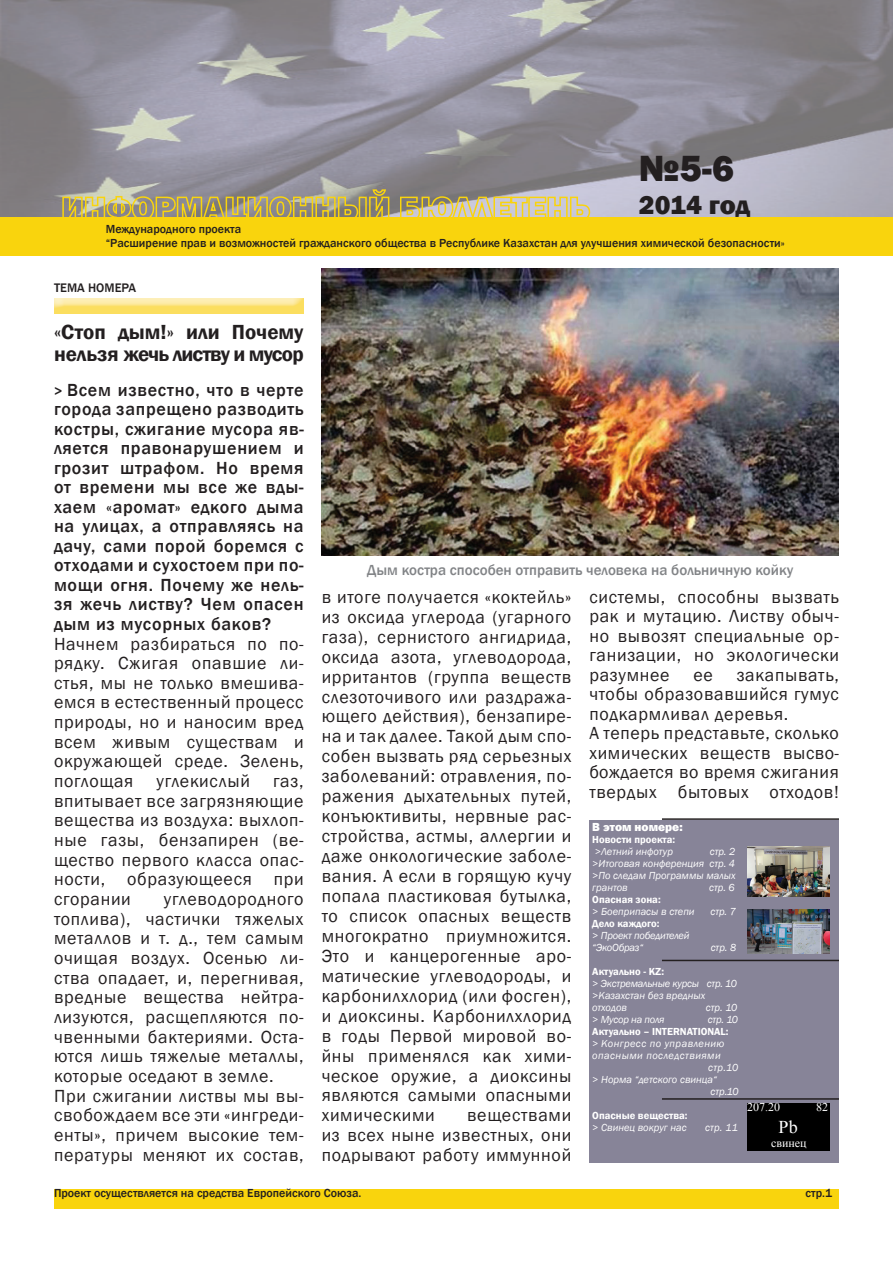
<style>
.page{position:relative;width:893px;height:1263px;background:#fff}
.page>*{position:absolute;margin:0;border:0;box-sizing:border-box;transform-origin:0 0}
.t1{font:800 37.5px "Franklin Gothic";color:#231f20}
.t2{font:800 27px "Franklin Gothic";color:#231f20}
.t3{font:600 21px/22.5px "Franklin Gothic";color:#231f20}
.t4{font:18px/20px "Franklin Gothic";letter-spacing:.04em;color:#231f20;text-align:justify}
.t5{font:500 18px/19.5px "Franklin Gothic";letter-spacing:.04em;color:#231f20;text-align:justify}
.t6{font:18px "Times New Roman";color:#fff}
.t7{font:500 15px "Franklin Gothic";color:#828487}
.t8{font:500 12.75px "Franklin Gothic";color:#231f20}
.t9{font:500 12px/14.4px "Franklin Gothic";color:#231f20}
.t10{font:12px "Times New Roman";color:#fff}
.t11{font:800 12px "Franklin Gothic";color:#fff}
.t12{font:italic 10.5px/12px "Franklin Gothic";color:#fff;text-align:justify}
.t13{font:600 10.5px "Franklin Gothic";color:#fff}
.t14{font:italic 10.5px/12px "Franklin Gothic";letter-spacing:-.02em;color:#fff}
.t15{font:italic 10.5px "Franklin Gothic";letter-spacing:.04em;color:#fff}
.s1{font-size:15px}
</style>
<div class="page">
<img style="left:0;top:0;width:893px;height:217px">
<div style="left:0;top:217px;width:893px;height:38px;background:#f9d40d"></div>
<svg style="left:62px;top:189px;width:328px;height:28px;background:#aaa075"></svg>
<svg style="left:399px;top:196px;width:192px;height:21px;background:#ccc091"></svg>
<div style="left:54px;top:1189px;width:785px;height:19px;background:#f9d40d"></div>
<div style="left:589px;top:820px;width:250px;height:342px;background:#878498"></div>
<hr style="left:662px;top:818px;width:177px;height:2px;background:#231f20">
<hr style="left:662px;top:960px;width:177px;height:1px;background:#231f20">
<hr style="left:662px;top:1098px;width:177px;height:2px;background:#231f20">
<img style="left:747px;top:910px;width:82px;height:44px">
<img style="left:747px;top:846px;width:82px;height:50px">
<div style="left:747px;top:1103px;width:82px;height:48px;background:#000"></div>
<img style="left:54px;top:298px;width:250px;height:16px">
<img style="left:322px;top:268px;width:517px;height:288px">
<h1 class="t1" style="left:639px;top:144px;width:96px">№5-6</h1>
<h2 class="t2" style="left:639px;top:187px;width:113px">2014 год</h2>
<p class="t9" style="left:106px;top:222px;width:680px">Международного проекта<br>“Расширение прав и возможностей гражданского общества в Республике Казахстан для улучшения химической безопасности»</p>
<p class="t8" style="left:54px;top:279px;width:84px">ТЕМА НОМЕРА</p>
<p class="t3" style="left:54px;top:321px;width:251px">«Стоп дым!» или Почему нельзя жечь листву и мусор</p>
<p class="t5" style="left:54px;top:380px;width:251px"><span class="s1">&gt;</span> Всем известно, что в черте города запрещено разводить костры, сжигание мусора яв&shy;ляется правонарушением и грозит штрафом. Но время от времени мы все же вды&shy;хаем «аромат» едкого дыма на улицах, а отправляясь на дачу, сами порой боремся с отходами и сухостоем при по&shy;мощи огня. Почему же нель&shy;зя жечь листву? Чем опасен дым из мусорных баков?</p>
<p class="t4" style="left:54px;top:634px;width:251px">Начнем разбираться по по&shy;рядку. Сжигая опавшие ли&shy;стья, мы не только вмешива&shy;емся в естественный процесс природы, но и наносим вред всем живым существам и окружающей среде. Зелень, поглощая</p>
<p class="t4" style="left:156px;top:771px;width:95px">углекислый</p>
<p class="t4" style="left:54px;top:772px;width:251px;text-indent:219px">газ, впитывает все загрязняющие вещества из воздуха: выхлоп&shy;ные газы, бензапирен (ве&shy;щество первого класса опас&shy;ности, образующееся при сгорании</p>
<p class="t4" style="left:54px;top:890px;width:251px;text-align:left;text-indent:110px">углеводородного топлива), частички тяжелых металлов и т. д., тем самым очищая воздух. Осенью ли&shy;ства опадает, и, перегнивая, вредные вещества нейтра&shy;лизуются, расщепляются по&shy;чвенными бактериями. Оста&shy;ются лишь тяжелые металлы, которые оседают в земле.<br>При сжигании листвы мы вы&shy;свобождаем все эти «ингреди&shy;енты», причем высокие тем&shy;пературы меняют их состав,</p>
<p class="t7" style="left:367px;top:561px;width:428px">Дым костра способен отправить человека на больничную койку</p>
<p class="t4" style="left:322px;top:587px;width:251px">в итоге получается «коктейль» из оксида углерода (угарного газа), сернистого ангидрида, оксида азота, углеводорода, ирритантов (группа веществ слезоточивого или раздража&shy;ющего действия), бензапире&shy;на и так далее. Такой дым спо&shy;собен вызвать ряд серьезных заболеваний: отравления, по&shy;ражения дыхательных путей, конъюктивиты, нервные рас&shy;стройства, астмы, аллергии и даже онкологические заболе&shy;вания. А если в горящую кучу попала пластиковая бутылка, то список опасных веществ многократно приумножится.<br>Это и канцерогенные аро&shy;матические углеводороды, и карбонилхлорид (или фосген), и диоксины. Карбонилхлорид в годы Первой мировой во&shy;йны применялся как хими&shy;ческое оружие, а диоксины являются самыми опасными химическими</p>
<p class="t4" style="left:322px;top:1106px;width:251px;text-indent:145px">веществами из всех ныне известных, они подрывают работу иммунной</p>
<p class="t4" style="left:589px;top:587px;width:251px;line-height:19.5px">системы, способны вызвать рак и мутацию. Листву обыч&shy;но вывозят специальные ор&shy;ганизации, но экологически разумнее</p>
<p class="t4" style="left:589px;top:665px;width:251px;line-height:19.5px;text-align:left;text-indent:147px">закапывать, чтобы образовавшийся гумус подкармливал деревья.<br>А теперь представьте, сколько химических веществ высво&shy;бождается во время сжигания твердых бытовых отходов!</p>
<p class="t4" style="left:693px;top:665px;width:21px">ее</p>
<p class="t11" style="left:592px;top:819px;width:92px">В этом номере:</p>
<p class="t13" style="left:592px;top:833px;width:84px">Новости проекта:</p>
<p class="t12" style="left:595px;top:846px;width:80px">&gt;Летний инфотур</p>
<p class="t12" style="left:592px;top:846px;width:145px;text-indent:117px">стр. 2 &gt;Итоговая конференция стр. 4 &gt;По следам Программы малых грантов</p>
<p class="t12" style="left:709px;top:882px;width:27px">стр. 6</p>
<p class="t13" style="left:592px;top:893px;width:70px">Опасная зона:</p>
<p class="t12" style="left:592px;top:906px;width:104px">&gt; Боеприпасы в степи</p>
<p class="t12" style="left:710px;top:906px;width:27px">стр. 7</p>
<p class="t13" style="left:592px;top:917px;width:69px">Дело каждого:</p>
<p class="t14" style="left:592px;top:930px;width:99px">&gt; Проект победителей “ЭкоОбраз“</p>
<p class="t12" style="left:711px;top:942px;width:27px">стр. 8</p>
<p class="t13" style="left:592px;top:965px;width:73px">Актуально - KZ:</p>
<p class="t14" style="left:592px;top:978px;width:146px">&gt; Экстремальные курсы стр. 10 &gt;Казахстан без вредных отходов</p>
<p class="t12" style="left:706px;top:1002px;width:33px">стр. 10</p>
<p class="t14" style="left:592px;top:1014px;width:74px">&gt; Мусор на поля</p>
<p class="t12" style="left:708px;top:1014px;width:32px">стр. 10</p>
<p class="t13" style="left:592px;top:1025px;width:138px">Актуально – INTERNATIONAL:</p>
<p class="t15" style="left:592px;top:1037px;width:134px">&gt; Конгресс по управлению</p>
<p class="t15" style="left:592px;top:1049px;width:130px">опасными последствиями</p>
<p class="t12" style="left:708px;top:1062px;width:32px">стр.10</p>
<p class="t12" style="left:592px;top:1074px;width:126px">&gt; Норма “детского свинца“</p>
<p class="t12" style="left:710px;top:1086px;width:30px">стр.10</p>
<p class="t13" style="left:592px;top:1109px;width:97px">Опасные вещества:</p>
<p class="t12" style="left:592px;top:1122px;width:96px">&gt; Свинец вокруг нас</p>
<p class="t12" style="left:705px;top:1122px;width:34px">стр. 11</p>
<p class="t10" style="left:747px;top:1099px;width:35px">207.20</p>
<p class="t10" style="left:816px;top:1099px;width:13px">82</p>
<p class="t6" style="left:779px;top:1114px;width:21px">Pb</p>
<p class="t10" style="left:771px;top:1135px;width:37px">свинец</p>
<p class="t9" style="left:54px;top:1185px;width:309px">Проект осуществляется на средства Европейского Союза.</p>
<p class="t9" style="left:805px;top:1185px;width:28px">стр.1</p>
</div>
